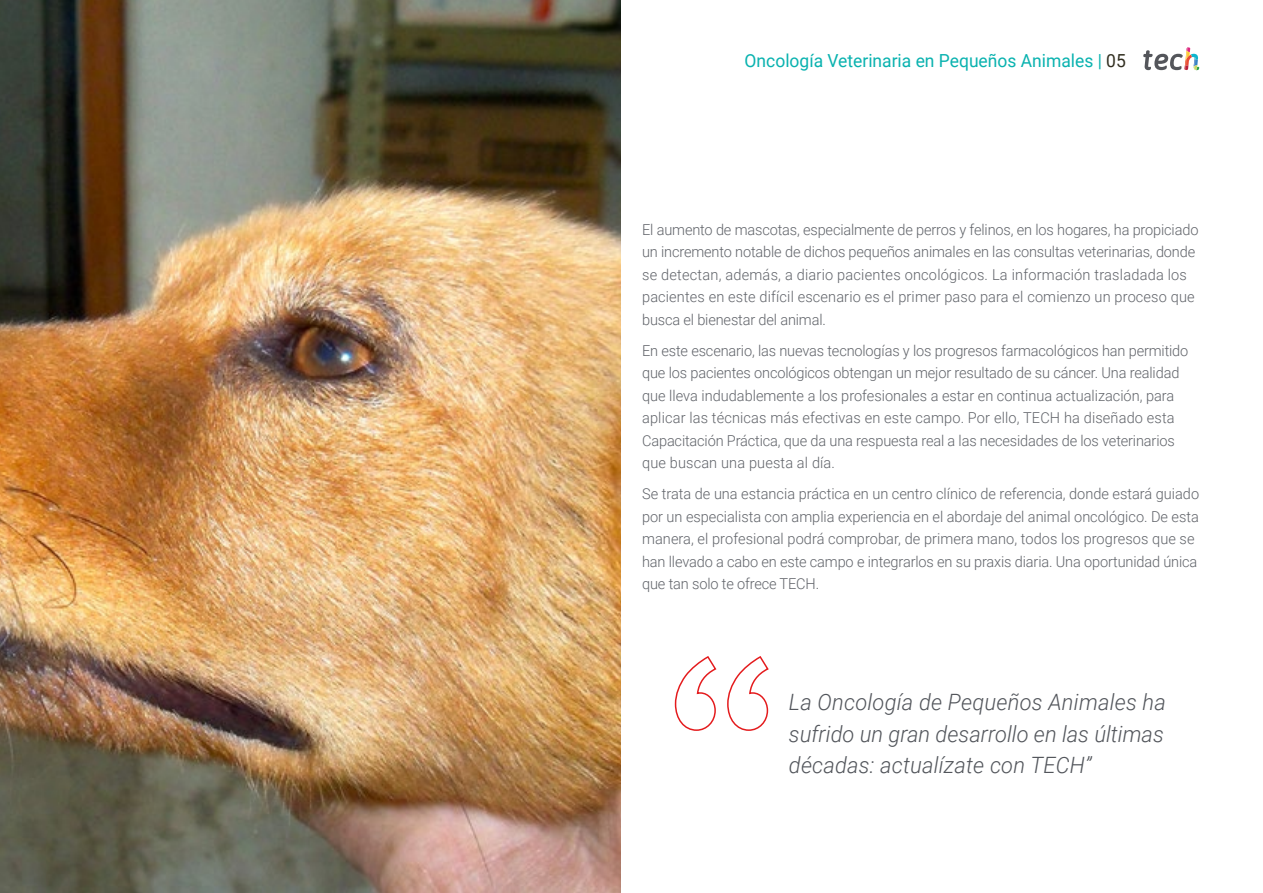
<style>
.page{position:relative;width:1263px;height:893px;background:#fff}
.page>*{position:absolute;margin:0;border:0;box-sizing:border-box;transform-origin:0 0}
.t1{font:italic 300 22.5px/31.5px "Roboto";letter-spacing:.01em;color:#52555b;text-align:justify}
.t2{font:18px "Roboto";color:#09b2af}
.t3{font:300 15px/22.5px "Roboto";letter-spacing:-.01em;color:#61646a}
.s1{color:#312e20}
</style>
<div class="page">
<svg style="left:674px;top:656px;width:95px;height:75px"></svg>
<img style="left:0;top:0;width:621px;height:893px">
<svg style="left:1143px;top:47px;width:56px;height:24px"></svg>
<p class="t2" style="left:745px;top:48px;width:383px">Oncología Veterinaria en Pequeños Animales | <span class="s1">05</span></p>
<p class="t3" style="left:642px;top:217px;width:558px">El aumento de mascotas, especialmente de perros y felinos, en los hogares, ha propiciado un incremento notable de dichos pequeños animales en las consultas veterinarias, donde se detectan, además, a diario pacientes oncológicos. La información trasladada los pacientes en este difícil escenario es el primer paso para el comienzo un proceso que busca el bienestar del animal.</p>
<p class="t3" style="left:642px;top:338px;width:548px">En este escenario, las nuevas tecnologías y los progresos farmacológicos han permitido que los pacientes oncológicos obtengan un mejor resultado de su cáncer. Una realidad que lleva indudablemente a los profesionales a estar en continua actualización, para aplicar las técnicas más efectivas en este campo. Por ello, TECH ha diseñado esta Capacitación Práctica, que da una respuesta real a las necesidades de los veterinarios que buscan una puesta al día.</p>
<p class="t3" style="left:642px;top:482px;width:559px">Se trata de una estancia práctica en un centro clínico de referencia, donde estará guiado por un especialista con amplia experiencia en el abordaje del animal oncológico. De esta manera, el profesional podrá comprobar, de primera mano, todos los progresos que se han llevado a cabo en este campo e integrarlos en su praxis diaria. Una oportunidad única que tan solo te ofrece TECH.</p>
<h1 class="t1" style="left:789px;top:686px;width:378px">La Oncología de Pequeños Animales ha sufrido un gran desarrollo en las últimas décadas: actualízate con TECH”</h1>
</div>
